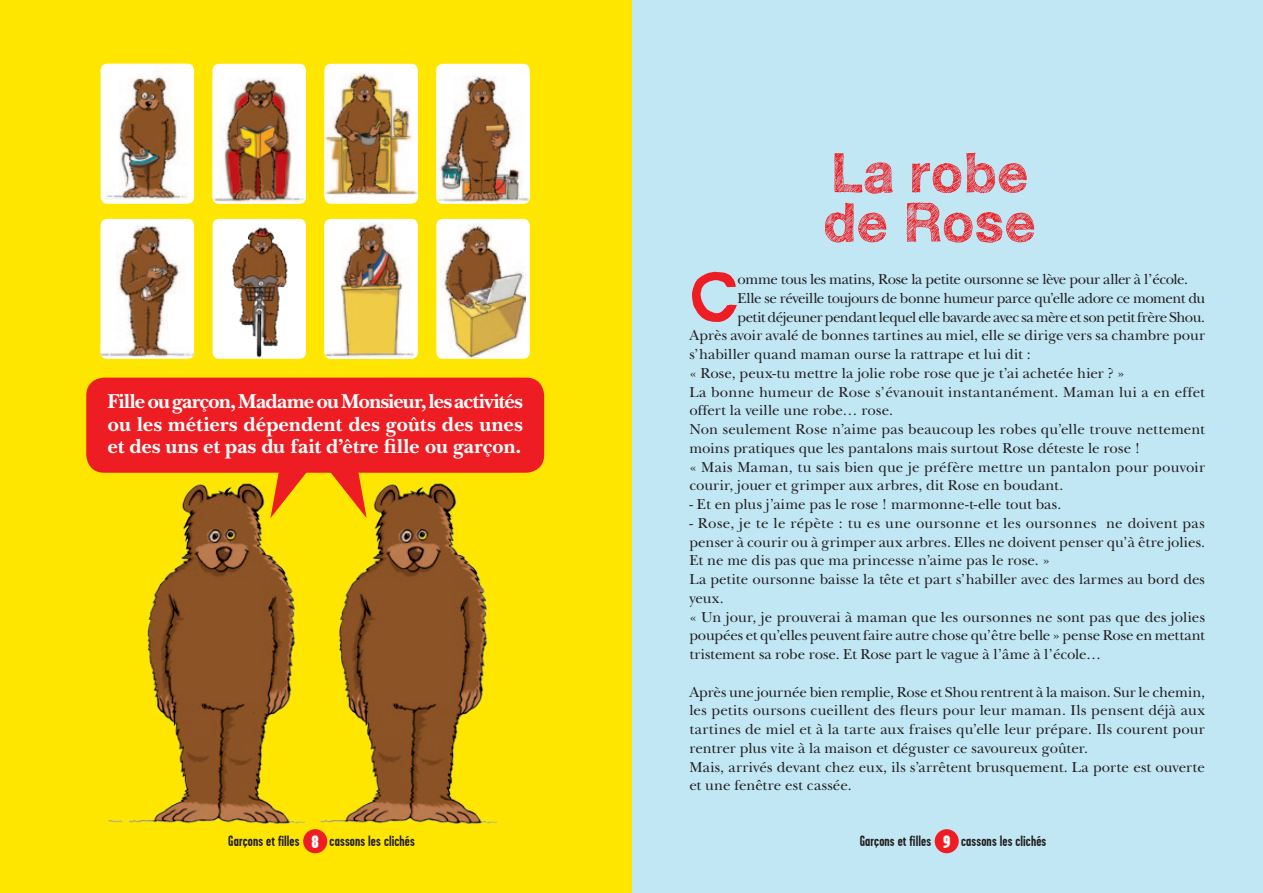
<style>
.page{position:relative;width:1263px;height:893px;background:#fff}
.page>*{position:absolute;margin:0;border:0;box-sizing:border-box;transform-origin:0 0}
.t1{font:70.65px "YWFTHLLVTKA";color:#ee1d23}
.t2{font:700 54px/49.5px "Sketchetik";color:#ee1d23}
.t3{font:700 21px/22.5px "New Baskerville";color:#fff;text-align:justify}
.t4{font:900 18px "Garage Gothic";color:#fff}
.t5{font:15px/18.8px "New Baskerville";color:#231f20}
.t6{font:15px "New Baskerville";letter-spacing:-.035em;color:#231f20}
.t7{font:15px "New Baskerville";letter-spacing:.02em;color:#231f20}
.t8{font:700 15px "Garage Gothic";letter-spacing:.005em;color:#231f20}
.t9{font:15px "New Baskerville";letter-spacing:-.025em;color:#231f20}
</style>
<div class="page">
<div style="left:631px;top:0;width:632px;height:893px;background:#c1e7f5"></div>
<div style="left:0;top:0;width:631px;height:893px;background:#ffe601"></div>
<div style="left:86px;top:378px;width:458px;height:95px;background:#ee1d23;border-radius:18px"></div>
<div style="left:303px;top:829px;width:24px;height:24px;background:#ee1d23;border-radius:50%"></div>
<div style="left:101px;top:64px;width:93px;height:140px;background:#fff;border-radius:7px"></div>
<img style="left:102px;top:64px;width:90px;height:135px">
<div style="left:213px;top:64px;width:93px;height:140px;background:#fff;border-radius:7px"></div>
<img style="left:213px;top:78px;width:93px;height:126px">
<div style="left:324px;top:64px;width:94px;height:140px;background:#fff;border-radius:7px"></div>
<img style="left:324px;top:73px;width:94px;height:124px">
<div style="left:436px;top:64px;width:94px;height:140px;background:#fff;border-radius:7px"></div>
<img style="left:436px;top:76px;width:94px;height:128px">
<div style="left:101px;top:219px;width:93px;height:140px;background:#fff;border-radius:7px"></div>
<img style="left:101px;top:226px;width:93px;height:131px">
<div style="left:213px;top:219px;width:93px;height:140px;background:#fff;border-radius:7px"></div>
<img style="left:226px;top:227px;width:66px;height:132px">
<div style="left:324px;top:219px;width:94px;height:140px;background:#fff;border-radius:7px"></div>
<img style="left:324px;top:222px;width:90px;height:137px">
<div style="left:436px;top:219px;width:94px;height:140px;background:#fff;border-radius:7px"></div>
<img style="left:441px;top:223px;width:84px;height:134px">
<div style="left:935px;top:829px;width:24px;height:24px;background:#ee1d23;border-radius:50%"></div>
<img style="left:108px;top:483px;width:198px;height:342px">
<img style="left:319px;top:483px;width:179px;height:342px">
<svg style="left:270px;top:472px;width:38px;height:46px"></svg>
<svg style="left:329px;top:472px;width:38px;height:46px"></svg>
<h3 class="t3" style="left:108px;top:390px;width:417px">Fille ou garçon, Madame ou Monsieur, les activités ou les métiers dépendent des goûts des unes et des uns et pas du fait d’être fille ou garçon.</h3>
<h2 class="t2" style="left:823px;top:147px;width:214px">La robe de Rose</h2>
<h1 class="t1" style="left:689px;top:257px;width:52px">C</h1>
<p class="t9" style="left:737px;top:271px;width:452px">omme tous les matins, Rose la petite oursonne se lève pour aller à l’école.</p>
<p class="t6" style="left:737px;top:289px;width:469px">Elle se réveille toujours de bonne humeur parce qu’elle adore ce moment du</p>
<p class="t6" style="left:737px;top:308px;width:469px">petit déjeuner pendant lequel elle bavarde avec sa mère et son petit frère Shou.</p>
<p class="t5" style="left:689px;top:326px;width:517px">Après avoir avalé de bonnes tartines au miel, elle se dirige vers sa chambre pour</p>
<p class="t5" style="left:689px;top:345px;width:343px">s’habiller quand maman ourse la rattrape et lui dit :</p>
<p class="t5" style="left:689px;top:364px;width:437px">« Rose, peux-tu mettre la jolie robe rose que je t’ai achetée hier ? »</p>
<p class="t7" style="left:689px;top:383px;width:517px">La bonne humeur de Rose s’évanouit instantanément. Maman lui a en effet</p>
<p class="t5" style="left:689px;top:401px;width:205px">offert la veille une robe… rose.</p>
<p class="t5" style="left:689px;top:420px;width:517px">Non seulement Rose n’aime pas beaucoup les robes qu’elle trouve nettement</p>
<p class="t5" style="left:689px;top:439px;width:452px">moins pratiques que les pantalons mais surtout Rose déteste le rose !</p>
<p class="t7" style="left:689px;top:458px;width:517px">« Mais Maman, tu sais bien que je préfère mettre un pantalon pour pouvoir</p>
<p class="t5" style="left:689px;top:476px;width:375px">courir, jouer et grimper aux arbres, dit Rose en boudant.</p>
<p class="t5" style="left:689px;top:495px;width:373px">- Et en plus j’aime pas le rose ! marmonne-t-elle tout bas.</p>
<p class="t5" style="left:689px;top:514px;width:517px">- Rose, je te le répète : tu es une oursonne et les oursonnes ne doivent pas penser à courir ou à grimper aux arbres. Elles ne doivent penser qu’à être jolies.<br>Et ne me dis pas que ma princesse n’aime pas le rose. »<br>La petite oursonne baisse la tête et part s’habiller avec des larmes au bord des yeux.<br>« Un jour, je prouverai à maman que les oursonnes ne sont pas que des jolies poupées et qu’elles peuvent faire autre chose qu’être belle » pense Rose en mettant tristement sa robe rose. Et Rose part le vague à l’âme à l’école…</p>
<p class="t5" style="left:689px;top:682px;width:517px">Après une journée bien remplie, Rose et Shou rentrent à la maison. Sur le chemin, les petits oursons cueillent des fleurs pour leur maman. Ils pensent déjà aux tartines de miel et à la tarte aux fraises qu’elle leur prépare. Ils courent pour rentrer plus vite à la maison et déguster ce savoureux goûter.<br>Mais, arrivés devant chez eux, ils s’arrêtent brusquement. La porte est ouverte et une fenêtre est cassée.</p>
<p class="t4" style="left:943px;top:831px;width:9px">9</p>
<p class="t4" style="left:311px;top:831px;width:9px">8</p>
<p class="t8" style="left:860px;top:833px;width:73px">Garçons et filles</p>
<p class="t8" style="left:961px;top:833px;width:87px">cassons les clichés</p>
<p class="t8" style="left:228px;top:833px;width:73px">Garçons et filles</p>
<p class="t8" style="left:330px;top:833px;width:87px">cassons les clichés</p>
</div>
